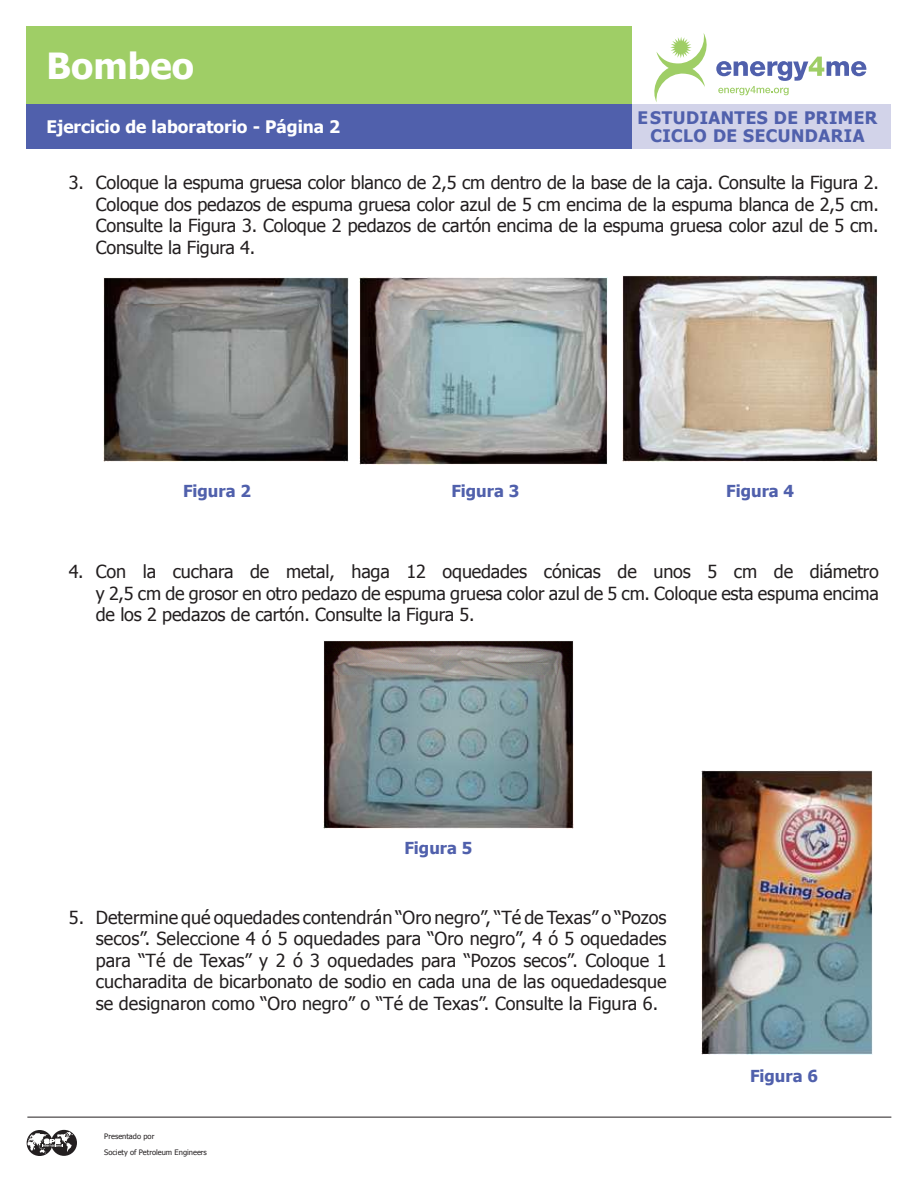
<style>
.page{position:relative;width:918px;height:1188px;background:#fff}
.page>*{position:absolute;margin:0;border:0;box-sizing:border-box;transform-origin:0 0}
.t1{font:700 36px "Tahoma";color:#fff}
.t2{font:18px/21.6px "Tahoma";letter-spacing:-.01em;color:#231f20;text-align:justify}
.t3{font:700 17.25px/18px "Tahoma";letter-spacing:.03em;color:#5060ac;text-align:center}
.t4{font:700 17.25px "Tahoma";color:#fff}
.t5{font:700 16.5px "Tahoma";color:#5060ac}
.t6{font:7.5px/15.8px "Tahoma";color:#231f20}
</style>
<div class="page">
<svg style="left:27px;top:1130px;width:26px;height:26px"></svg>
<div style="left:51px;top:1130px;width:26px;height:26px;background:#231f20;border-radius:50%"></div>
<svg style="left:28px;top:1132px;width:45px;height:22px"></svg>
<hr style="left:27px;top:1117px;width:864px;height:1px;background:#231f20">
<img style="left:104px;top:277px;width:244px;height:184px">
<img style="left:360px;top:277px;width:248px;height:187px">
<img style="left:622px;top:276px;width:255px;height:186px">
<img style="left:324px;top:641px;width:250px;height:188px">
<img style="left:702px;top:771px;width:171px;height:283px">
<div style="left:632px;top:104px;width:259px;height:45px;background:#d2d3e9"></div>
<div style="left:26px;top:26px;width:606px;height:77px;background:#9fce66"></div>
<div style="left:26px;top:104px;width:606px;height:45px;background:#5060ac"></div>
<svg style="left:654px;top:33px;width:213px;height:69px"></svg>
<h1 class="t1" style="left:46px;top:49px;width:149px">Bombeo</h1>
<p class="t4" style="left:46px;top:119px;width:295px">Ejercicio de laboratorio - Página 2</p>
<p class="t3" style="left:637px;top:110px;width:241px">ESTUDIANTES DE PRIMER<br>CICLO DE SECUNDARIA</p>
<p class="t2" style="left:96px;top:173px;width:785px;text-indent:-27px">3. Coloque la espuma gruesa color blanco de 2,5 cm dentro de la base de la caja. Consulte la Figura 2.<br>Coloque dos pedazos de espuma gruesa color azul de 5 cm encima de la espuma blanca de 2,5 cm.<br>Consulte la Figura 3. Coloque 2 pedazos de cartón encima de la espuma gruesa color azul de 5 cm.<br>Consulte la Figura 4.</p>
<p class="t5" style="left:183px;top:484px;width:69px">Figura 2</p>
<p class="t5" style="left:451px;top:484px;width:69px">Figura 3</p>
<p class="t5" style="left:726px;top:484px;width:69px">Figura 4</p>
<p class="t2" style="left:96px;top:562px;width:785px;text-indent:-27px">4. Con la cuchara de metal, haga 12 oquedades cónicas de unos 5 cm de diámetro y 2,5 cm de grosor en otro pedazo de espuma gruesa color azul de 5 cm. Coloque esta espuma encima de los 2 pedazos de cartón. Consulte la Figura 5.</p>
<p class="t5" style="left:404px;top:840px;width:69px">Figura 5</p>
<p class="t2" style="left:96px;top:907px;width:572px;text-indent:-27px">5. Determine qué oquedades contendrán “Oro negro”, “Té de Texas” o “Pozos secos”. Seleccione 4 ó 5 oquedades para “Oro negro”, 4 ó 5 oquedades para “Té de Texas” y 2 ó 3 oquedades para “Pozos secos”. Coloque 1 cucharadita de bicarbonato de sodio en cada una de las oquedadesque se designaron como “Oro negro” o “Té de Texas”. Consulte la Figura 6.</p>
<p class="t6" style="left:104px;top:1129px;width:104px">Presentado por<br>Society of Petroleum Engineers</p>
<p class="t5" style="left:750px;top:1069px;width:69px">Figura 6</p>
</div>
